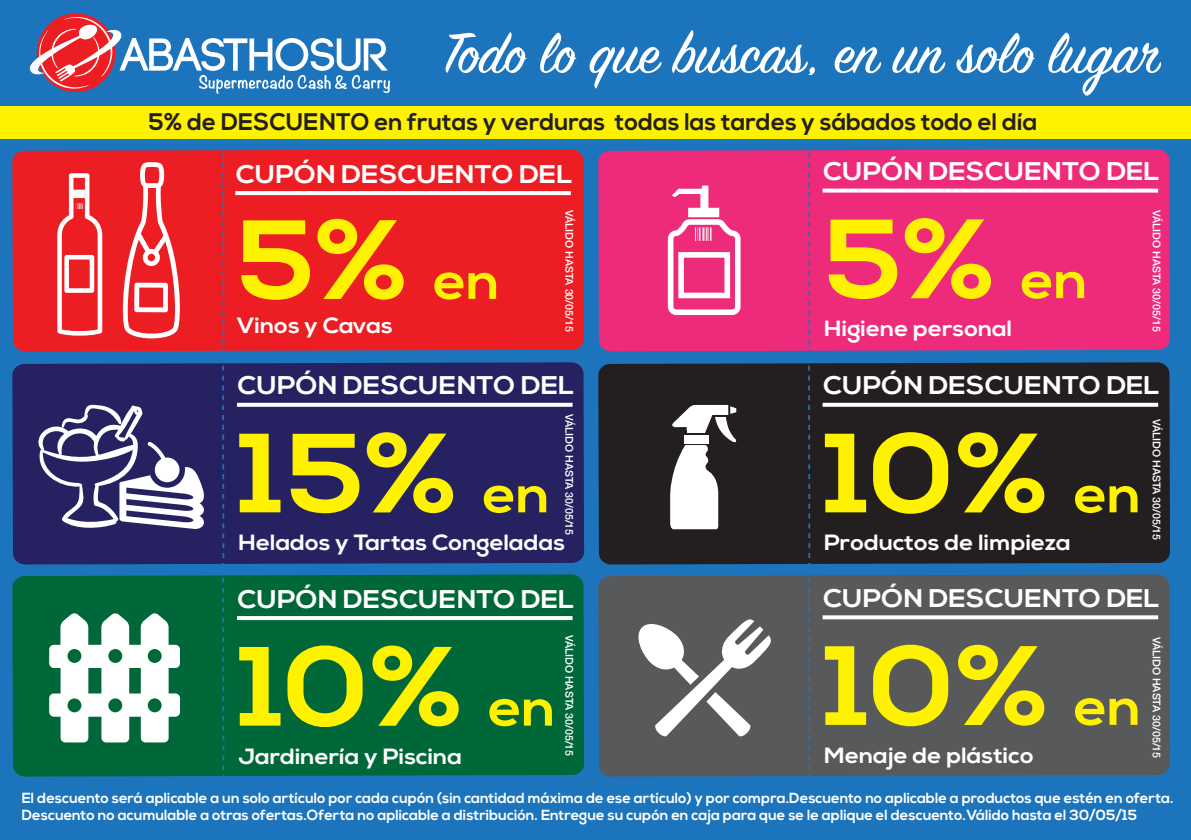
<style>
.page{position:relative;width:1191px;height:840px;background:#fff}
.page>*{position:absolute;margin:0;border:0;box-sizing:border-box;transform-origin:0 0}
.t1{font:700 112.2px "Nexa";color:#fff200;scale:1.09 1}
.t2{font:700 25.6px "Nexa";color:#fff;scale:1.09 1}
.t3{font:700 24px "Nexa";color:#231f20}
.t4{font:700 22px "Nexa";color:#fff;scale:1.09 1}
.t5{font:700 14.6px/17.6px "Nexa";color:#fff}
.t6{font:500 10.6px "Helvetica Neue";color:#fff}
.s1{font-size:52px}
.s2{font-size:52.6px}
</style>
<div class="page">
<div style="left:0;top:0;width:1191px;height:839px;background:#1c75bc"></div>
<div style="left:12px;top:149px;width:572px;height:202px;background:#ed1d24"></div>
<div style="left:598px;top:149px;width:572px;height:202px;background:#ee2a7b"></div>
<div style="left:12px;top:362px;width:572px;height:202px;background:#262262"></div>
<div style="left:598px;top:362px;width:572px;height:202px;background:#231f20"></div>
<div style="left:12px;top:574px;width:572px;height:202px;background:#006838"></div>
<div style="left:598px;top:574px;width:572px;height:202px;background:#58595b"></div>
<div style="left:0;top:106px;width:1191px;height:32px;background:#fff200"></div>
<svg style="left:29px;top:17px;width:361px;height:77px"></svg>
<svg style="left:445px;top:32px;width:82px;height:41px"></svg>
<svg style="left:540px;top:32px;width:36px;height:41px"></svg>
<svg style="left:589px;top:46px;width:72px;height:43px"></svg>
<svg style="left:672px;top:30px;width:143px;height:46px"></svg>
<svg style="left:834px;top:46px;width:47px;height:27px"></svg>
<svg style="left:892px;top:46px;width:53px;height:27px"></svg>
<svg style="left:956px;top:33px;width:79px;height:40px"></svg>
<svg style="left:1048px;top:32px;width:113px;height:64px"></svg>
<svg style="left:235px;top:191px;width:336px;height:4px"></svg>
<svg style="left:822px;top:188px;width:336px;height:4px"></svg>
<svg style="left:822px;top:402px;width:336px;height:4px"></svg>
<svg style="left:237px;top:402px;width:335px;height:4px"></svg>
<svg style="left:237px;top:615px;width:335px;height:4px"></svg>
<svg style="left:822px;top:615px;width:336px;height:4px"></svg>
<svg style="left:670px;top:404px;width:67px;height:125px;background:#a2a0a0"></svg>
<svg style="left:49px;top:613px;width:131px;height:129px;background:#afcfc0"></svg>
<svg style="left:668px;top:185px;width:72px;height:130px;background:#f372a8"></svg>
<svg style="left:38px;top:404px;width:166px;height:124px;background:#676491"></svg>
<svg style="left:638px;top:619px;width:133px;height:117px;background:#8e8e90"></svg>
<svg style="left:57px;top:173px;width:45px;height:162px;background:#f2656a"></svg>
<svg style="left:123px;top:162px;width:57px;height:176px;background:#f15c61"></svg>
<h3 class="t3" style="left:149px;top:108px;width:890px">5% de DESCUENTO en frutas y verduras todas las tardes y sábados todo el día</h3>
<h2 class="t2" style="left:236px;top:159px;width:310px">CUPÓN DESCUENTO DEL</h2>
<h1 class="t1" style="left:237px;top:195px;width:243px">5% <span class="s1">en</span></h1>
<h3 class="t4" style="left:237px;top:312px;width:145px">Vinos y Cavas</h3>
<p class="t6" style="left:578px;top:210px;width:123px;rotate:90deg">VÁLIDO HASTA 30/05/15</p>
<h2 class="t2" style="left:237px;top:370px;width:310px">CUPÓN DESCUENTO DEL</h2>
<h2 class="t2" style="left:823px;top:156px;width:310px">CUPÓN DESCUENTO DEL</h2>
<h1 class="t1" style="left:824px;top:194px;width:243px">5% <span class="s2">en</span></h1>
<h3 class="t4" style="left:824px;top:315px;width:174px">Higiene personal</h3>
<p class="t6" style="left:1165px;top:210px;width:123px;rotate:90deg">VÁLIDO HASTA 30/05/15</p>
<h2 class="t2" style="left:823px;top:370px;width:310px">CUPÓN DESCUENTO DEL</h2>
<p class="t6" style="left:578px;top:413px;width:123px;rotate:90deg">VÁLIDO HASTA 30/05/15</p>
<p class="t6" style="left:1165px;top:418px;width:123px;rotate:90deg">VÁLIDO HASTA 30/05/15</p>
<h1 class="t1" style="left:824px;top:408px;width:292px">10% <span class="s2">en</span></h1>
<h3 class="t4" style="left:824px;top:529px;width:228px">Productos de limpieza</h3>
<h1 class="t1" style="left:239px;top:408px;width:287px">15% <span class="s2">en</span></h1>
<h3 class="t4" style="left:239px;top:529px;width:301px">Helados y Tartas Congeladas</h3>
<h2 class="t2" style="left:237px;top:583px;width:310px">CUPÓN DESCUENTO DEL</h2>
<h2 class="t2" style="left:823px;top:583px;width:310px">CUPÓN DESCUENTO DEL</h2>
<h1 class="t1" style="left:239px;top:621px;width:292px">10% <span class="s2">en</span></h1>
<h3 class="t4" style="left:239px;top:742px;width:206px">Jardinería y Piscina</h3>
<h1 class="t1" style="left:824px;top:621px;width:292px">10% <span class="s2">en</span></h1>
<h3 class="t4" style="left:824px;top:742px;width:194px">Menaje de plástico</h3>
<p class="t6" style="left:578px;top:634px;width:123px;rotate:90deg">VÁLIDO HASTA 30/05/15</p>
<p class="t6" style="left:1165px;top:636px;width:123px;rotate:90deg">VÁLIDO HASTA 30/05/15</p>
<p class="t5" style="left:22px;top:789px;width:1153px">El descuento será aplicable a un solo artículo por cada cupón (sin cantidad máxima de ese artículo) y por compra.Descuento no aplicable a productos que estén en oferta.<br>Descuento no acumulable a otras ofertas.Oferta no aplicable a distribución. Entregue su cupón en caja para que se le aplique el descuento.Válido hasta el 30/05/15</p>
</div>
